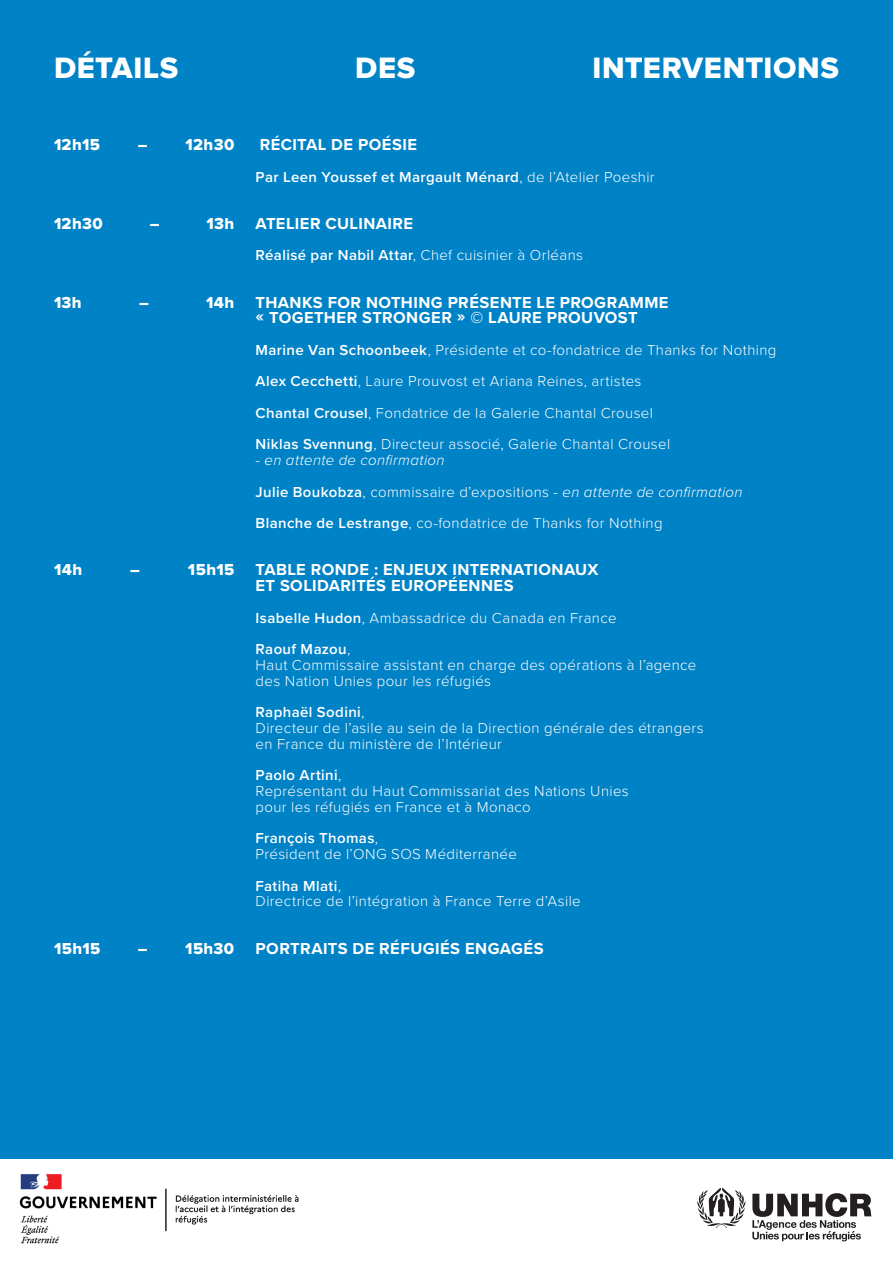
<style>
.page{position:relative;width:893px;height:1263px;background:#fff}
.page>*{position:absolute;margin:0;border:0;box-sizing:border-box;transform-origin:0 0}
.t1{font:30.6px "Proxima Nova Extrabld";letter-spacing:.02em;color:#fff}
.t2{font:700 16.5px/15.8px "Proxima Nova";letter-spacing:.025em;color:#fff}
.t3{font:16.5px "Proxima Nova Extrabld";letter-spacing:.025em;color:#fff}
.t4{font:300 15px/15.8px "Proxima Nova";letter-spacing:.025em;color:#fff}
.t5{font:600 15px "Proxima Nova";letter-spacing:.025em;color:#fff}
.s1{font-weight:300}
.s2{font-weight:600}
.s3{font-style:italic}
</style>
<div class="page">
<svg style="left:697px;top:1188px;width:49px;height:40px"></svg>
<svg style="left:752px;top:1193px;width:119px;height:48px"></svg>
<img style="left:19px;top:1174px;width:280px;height:70px">
<div style="left:0;top:0;width:893px;height:1159px;background:#0082c7"></div>
<h1 class="t1" style="left:54px;top:54px;width:126px">DÉTAILS</h1>
<h1 class="t1" style="left:355px;top:54px;width:62px">DES</h1>
<h1 class="t1" style="left:592px;top:54px;width:248px">INTERVENTIONS</h1>
<p class="t3" style="left:54px;top:137px;width:48px">12h15</p>
<p class="t3" style="left:138px;top:137px;width:98px">– 12h30</p>
<p class="t3" style="left:54px;top:216px;width:50px">12h30</p>
<p class="t3" style="left:150px;top:216px;width:11px">–</p>
<p class="t3" style="left:207px;top:216px;width:29px">13h</p>
<p class="t3" style="left:54px;top:295px;width:29px">13h</p>
<p class="t3" style="left:139px;top:295px;width:11px">–</p>
<p class="t3" style="left:206px;top:295px;width:30px">14h</p>
<p class="t3" style="left:54px;top:562px;width:30px">14h</p>
<p class="t3" style="left:130px;top:562px;width:11px">–</p>
<p class="t3" style="left:188px;top:562px;width:48px">15h15</p>
<p class="t3" style="left:54px;top:940px;width:48px">15h15</p>
<p class="t3" style="left:138px;top:940px;width:98px">– 15h30</p>
<p class="t2" style="left:260px;top:136px;width:159px">RÉCITAL DE POÉSIE</p>
<p class="t5" style="left:256px;top:165px;width:401px">Par Leen Youssef et Margault Ménard<span class="s1">, de l’Atelier Poeshir</span></p>
<p class="t2" style="left:256px;top:215px;width:159px">ATELIER CULINAIRE</p>
<p class="t4" style="left:256px;top:247px;width:329px"><span class="s2">Réalisé par Nabil Attar</span>, Chef cuisinier à Orléans</p>
<p class="t2" style="left:256px;top:294px;width:414px">THANKS FOR NOTHING PRÉSENTE LE PROGRAMME « TOGETHER STRONGER » © LAURE PROUVOST</p>
<p class="t4" style="left:256px;top:333px;width:522px;line-height:31.5px"><span class="s2">Marine Van Schoonbeek</span>, Présidente et co-fondatrice de Thanks for Nothing <span class="s2">Alex Cecchetti</span>, Laure Prouvost et Ariana Reines, artistes<br><span class="s2">Chantal Crousel</span>, Fondatrice de la Galerie Chantal Crousel<br><span class="s2">Niklas Svennung</span>, Directeur associé, Galerie Chantal Crousel</p>
<p class="t4" style="left:256px;top:444px;width:489px;line-height:31.5px"><span class="s3">- en attente de confirmation<br></span><span class="s2">Julie Boukobza</span>, commissaire d’expositions <span class="s3">- en attente de confirmation<br></span><span class="s2">Blanche de Lestrange</span>, co-fondatrice de Thanks for Nothing</p>
<p class="t2" style="left:256px;top:562px;width:345px">TABLE RONDE : ENJEUX INTERNATIONAUX<br>ET SOLIDARITÉS EUROPÉENNES</p>
<p class="t4" style="left:256px;top:601px;width:362px;line-height:31.5px"><span class="s2">Isabelle Hudon</span>, Ambassadrice du Canada en France<br><span class="s2">Raouf Mazou</span>,</p>
<p class="t4" style="left:256px;top:656px;width:442px">Haut Commissaire assistant en charge des opérations à l’agence des Nation Unies pour les réfugiés</p>
<p class="t4" style="left:256px;top:703px;width:450px"><span class="s2">Raphaël Sodini</span>,<br>Directeur de l’asile au sein de la Direction générale des étrangers en France du ministère de l’Intérieur</p>
<p class="t4" style="left:256px;top:766px;width:375px"><span class="s2">Paolo Artini</span>,<br>Représentant du Haut Commissariat des Nations Unies pour les réfugiés en France et à Monaco</p>
<p class="t4" style="left:256px;top:829px;width:263px"><span class="s2">François Thomas</span>,<br>Président de l’ONG SOS Méditerranée</p>
<p class="t4" style="left:256px;top:877px;width:327px"><span class="s2">Fatiha Mlati</span>,<br>Directrice de l’intégration à France Terre d’Asile</p>
<p class="t2" style="left:256px;top:940px;width:290px">PORTRAITS DE RÉFUGIÉS ENGAGÉS</p>
</div>
